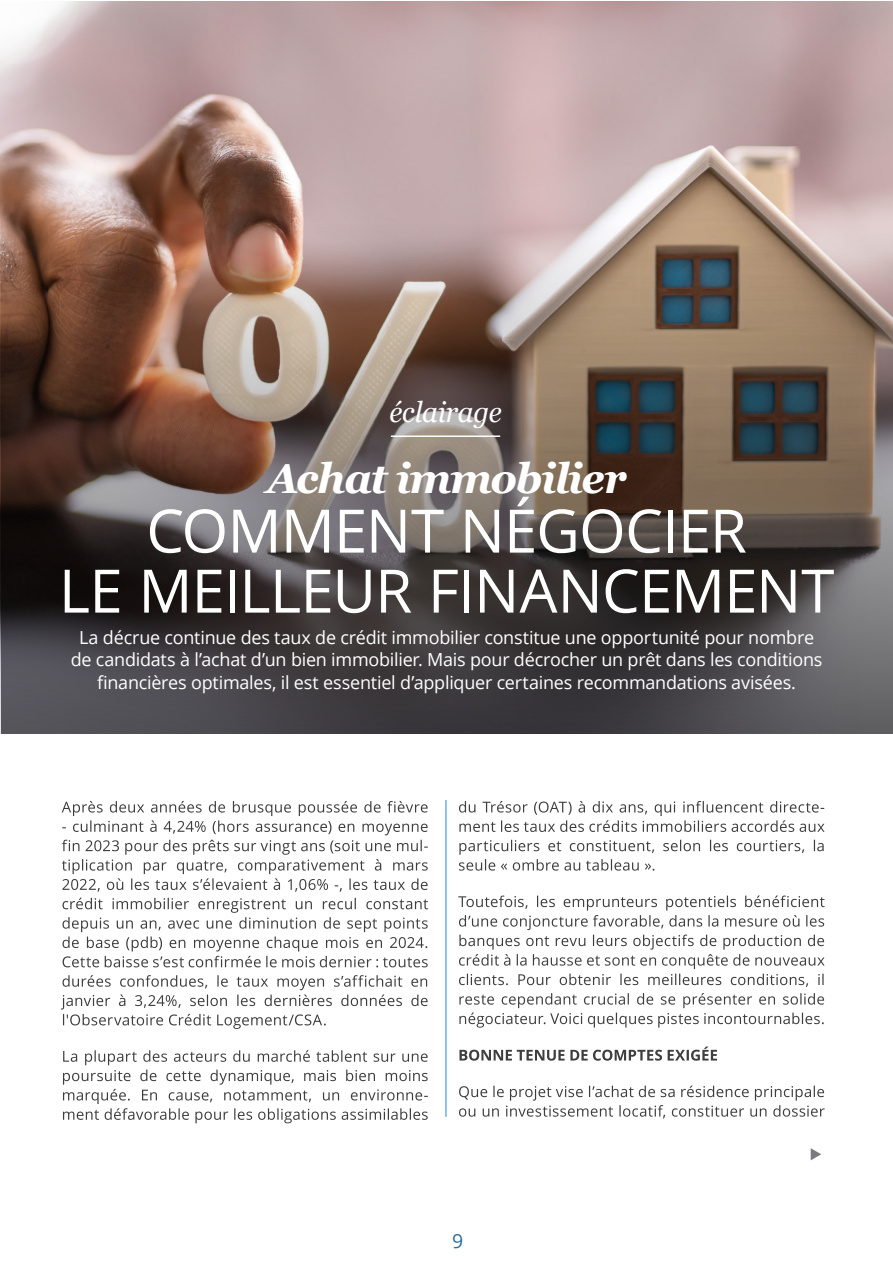
<style>
.page{position:relative;width:893px;height:1263px;background:#fff}
.page>*{position:absolute;margin:0;border:0;box-sizing:border-box;transform-origin:0 0}
.TEXTE_SOMMAIRE{font:60px/60px "Open Sans";letter-spacing:-.015em;color:#fff;text-align:center}
.TEXTE_SOMMAIRE-2{font:italic 700 42px "Georgia";letter-spacing:-.04em;color:#fff}
.TEXTE_SOMMAIRE-3{font:italic 28.5px "Georgia";letter-spacing:-.01em;color:#fff}
.t1{font:19.5px "Open Sans";color:#2d6d9c}
.TXT_COURANT{font:18px/22.5px "Open Sans";letter-spacing:-.015em;color:#fff;text-align:center}
</style>
<div class="page">
<svg style="left:811px;top:1148px;width:10px;height:12px"></svg>
<svg style="left:459px;top:1085px;width:366px;height:33px"></svg>
<svg style="left:459px;top:1046px;width:258px;height:15px"></svg>
<svg style="left:459px;top:993px;width:365px;height:35px"></svg>
<svg style="left:458px;top:895px;width:367px;height:92px"></svg>
<svg style="left:459px;top:840px;width:365px;height:31px"></svg>
<svg style="left:459px;top:801px;width:366px;height:31px"></svg>
<svg style="left:63px;top:1050px;width:365px;height:73px"></svg>
<svg style="left:61px;top:975px;width:367px;height:54px"></svg>
<svg style="left:63px;top:898px;width:365px;height:69px"></svg>
<svg style="left:62px;top:801px;width:366px;height:91px"></svg>
<hr style="left:445px;top:800px;width:1px;height:317px;background:#2690cf">
<img style="left:1px;top:2px;width:891px;height:222px">
<img style="left:1px;top:224px;width:891px;height:510px">
<hr style="left:391px;top:435px;width:109px;height:2px;background:#fff">
<p class="TEXTE_SOMMAIRE-3" style="left:389px;top:391px;width:114px">éclairage</p>
<p class="TEXTE_SOMMAIRE-2" style="left:267px;top:447px;width:361px">Achat immobilier</p>
<p class="TEXTE_SOMMAIRE" style="left:59px;top:499px;width:777px">COMMENT NÉGOCIER<br>LE MEILLEUR FINANCEMENT</p>
<p class="TXT_COURANT" style="left:71px;top:625px;width:753px">La décrue continue des taux de crédit immobilier constitue une opportunité pour nombre de candidats à l’achat d’un bien immobilier. Mais pour décrocher un prêt dans les conditions financières optimales, il est essentiel d’appliquer certaines recommandations avisées.</p>
<p class="t1" style="left:452px;top:1228px;width:13px">9</p>
</div>
